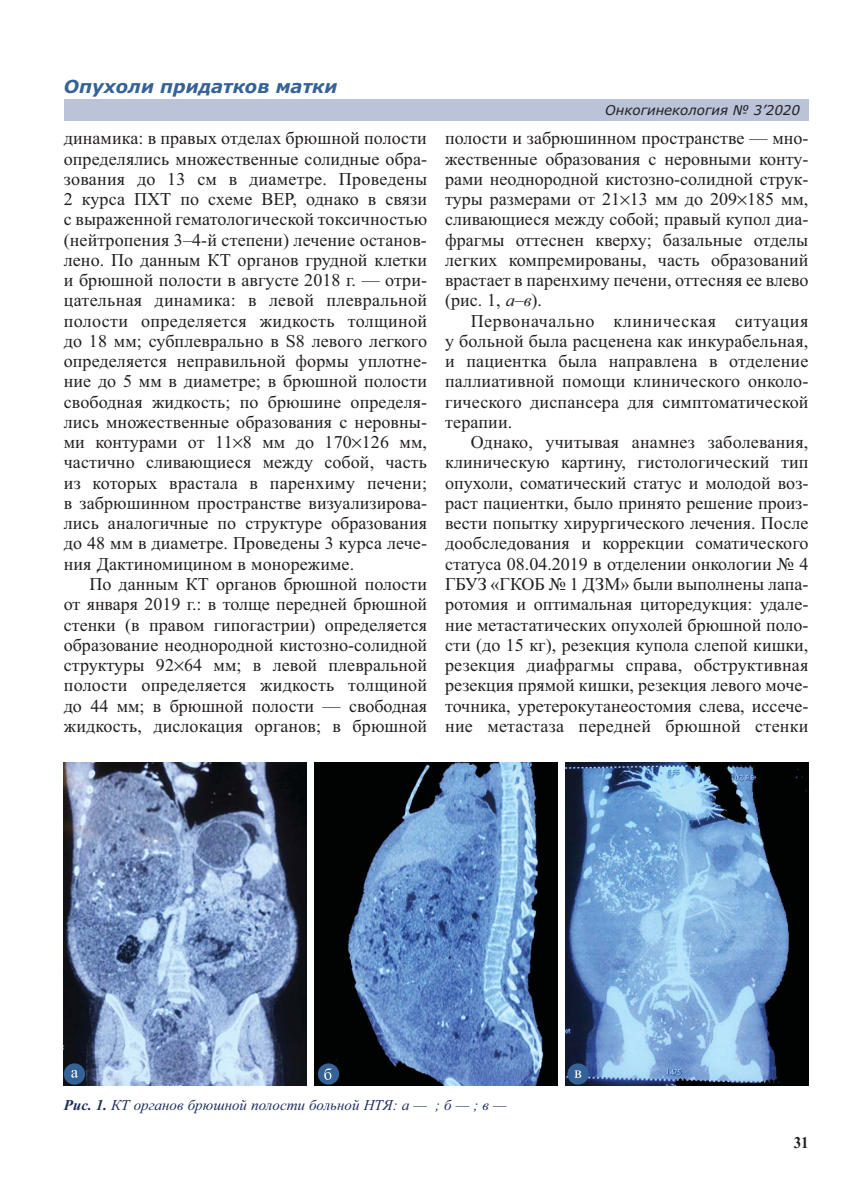
<style>
.page{position:relative;width:851px;height:1191px;background:#fff}
.page>*{position:absolute;margin:0;border:0;box-sizing:border-box;transform-origin:0 0}
.t1{font:18px/20.2px "Times New Roman";letter-spacing:.005em;color:#231f20;text-align:justify}
.t2{font:italic 700 18px "Verdana";color:#366397}
.t3{font:700 16.5px "Times New Roman";color:#231f20;scale:.9 1}
.t4{font:italic 15px "Times New Roman";color:#1b2c5d}
.t5{font:italic 13.5px "Verdana";color:#231f20}
.s1{font-style:italic}
.s2{font-weight:700}
</style>
<div class="page">
<div style="left:64px;top:99px;width:744px;height:21px;background:#bbc3d8"></div>
<img style="left:64px;top:762px;width:242px;height:323px">
<img style="left:315px;top:762px;width:242px;height:323px">
<img style="left:565px;top:762px;width:243px;height:323px">
<div style="left:64px;top:1063px;width:21px;height:21px;background:#366397;border-radius:50%"></div>
<svg style="left:71px;top:1070px;width:7px;height:7px"></svg>
<div style="left:318px;top:1063px;width:21px;height:21px;background:#366397;border-radius:50%"></div>
<svg style="left:324px;top:1068px;width:7px;height:11px"></svg>
<div style="left:567px;top:1063px;width:21px;height:21px;background:#366397;border-radius:50%"></div>
<svg style="left:574px;top:1070px;width:7px;height:7px"></svg>
<p class="t2" style="left:64px;top:80px;width:275px">Опухоли придатков матки</p>
<p class="t1" style="left:64px;top:130px;width:365px">динамика: в правых отделах брюшной полости определялись множественные солидные обра&shy;зования до 13 см в диаметре. Проведены 2 курса ПХТ по схеме ВЕР, однако в связи с выраженной гематологической токсичностью (нейтропения 3–4-й степени) лечение останов&shy;лено. По данным КТ органов грудной клетки и брюшной полости в августе 2018 г. — отри&shy;цательная динамика: в левой плевральной полости определяется жидкость толщиной до 18 мм; субплеврально в S8 левого легкого определяется неправильной формы уплотне&shy;ние до 5 мм в диаметре; в брюшной полости свободная жидкость; по брюшине определя&shy;лись множественные образования с неровны&shy;ми контурами от 11 8 мм до 170 126 мм, частично сливающиеся между собой, часть из которых врастала в паренхиму печени; в забрюшинном пространстве визуализирова&shy;лись аналогичные по структуре образования до 48 мм в диаметре. Проведены 3 курса лече&shy;ния Дактиномицином в монорежиме.</p>
<p class="t1" style="left:64px;top:575px;width:365px;text-indent:26px">По данным КТ органов брюшной полости от января 2019 г.: в толще передней брюшной стенки (в правом гипогастрии) определяется образование неоднородной кистозно-солидной структуры 92 64 мм; в левой плевральной полости определяется жидкость толщиной до 44 мм; в брюшной полости — свободная жидкость, дислокация органов; в брюшной</p>
<p class="t5" style="left:605px;top:105px;width:196px">Онкогинекология № 3’2020</p>
<p class="t1" style="left:445px;top:130px;width:365px">полости и забрюшинном пространстве — мно&shy;жественные образования с неровными конту&shy;рами неоднородной кистозно-солидной струк&shy;туры размерами от 21 13 мм до 209 185 мм, сливающиеся между собой; правый купол диа&shy;фрагмы оттеснен кверху; базальные отделы легких компремированы, часть образований врастает в паренхиму печени, оттесняя ее влево (рис. 1, <span class="s1">а–в</span>).</p>
<p class="t1" style="left:445px;top:312px;width:365px;text-indent:26px">Первоначально клиническая ситуация у больной была расценена как инкурабельная, и пациентка была направлена в отделение паллиативной помощи клинического онколо&shy;гического диспансера для симптоматической терапии.</p>
<p class="t1" style="left:445px;top:434px;width:365px;text-indent:26px">Однако, учитывая анамнез заболевания, клиническую картину, гистологический тип опухоли, соматический статус и молодой воз&shy;раст пациентки, было принято решение произ&shy;вести попытку хирургического лечения. После дообследования и коррекции соматического статуса 08.04.2019 в отделении онкологии № 4<br>ГБУЗ «ГКОБ № 1 ДЗМ» были выполнены лапа&shy;ротомия и оптимальная циторедукция: удале&shy;ние метастатических опухолей брюшной поло&shy;сти (до 15 кг), резекция купола слепой кишки, резекция диафрагмы справа, обструктивная резекция прямой кишки, резекция левого моче&shy;точника, уретерокутанеостомия слева, иссече&shy;ние метастаза передней брюшной стенки</p>
<p class="t4" style="left:64px;top:1099px;width:444px"><span class="s2">Рис. 1.</span> КТ органов брюшной полости больной НТЯ: а — ; б — ; в —</p>
<p class="t3" style="left:793px;top:1137px;width:18px">31</p>
</div>
